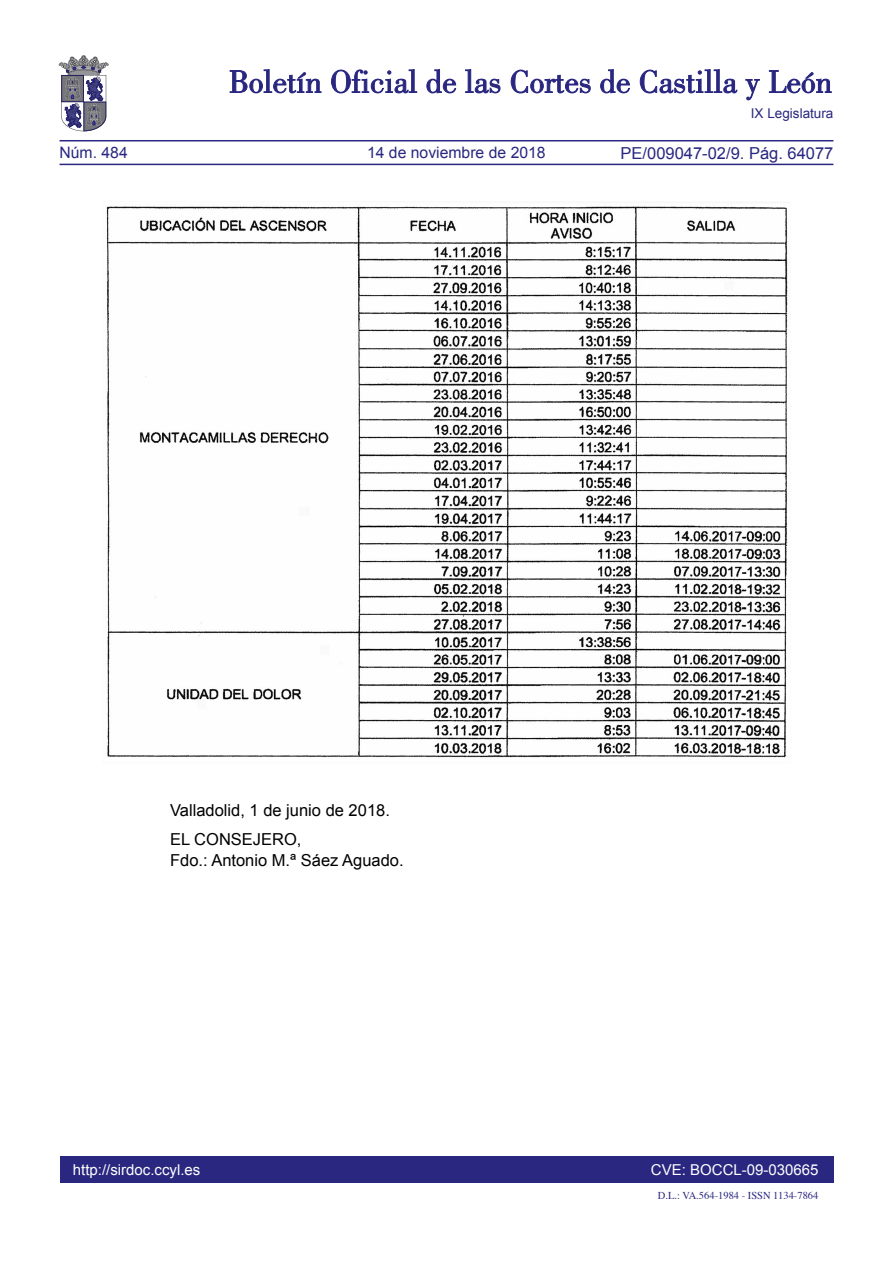
<style>
.page{position:relative;width:893px;height:1263px;background:#fff}
.page>*{position:absolute;margin:0;border:0;box-sizing:border-box;transform-origin:0 0}
.firma{font:16.5px/21px "Arial";color:#000}
.valladolid{font:16.5px "Arial";color:#000}
.t1{font:16.5px "Arial";color:#292780}
.t2{font:15.75px "Arial";color:#292780}
.t3{font:15px "Arial";color:#fff}
.t4{font:13.5px "Arial";color:#292780}
.t5{font:10.5px "Times";color:#292780}
</style>
<div class="page">
<div style="left:60px;top:1157px;width:773px;height:26px;background:#292780"></div>
<hr style="left:60px;top:164px;width:773px;height:1px;background:#292780">
<hr style="left:60px;top:140px;width:773px;height:1px;background:#292780">
<svg style="left:230px;top:69px;width:91px;height:24px"></svg>
<svg style="left:331px;top:69px;width:86px;height:24px"></svg>
<svg style="left:426px;top:69px;width:30px;height:24px"></svg>
<svg style="left:465px;top:69px;width:35px;height:24px"></svg>
<svg style="left:511px;top:70px;width:80px;height:23px"></svg>
<svg style="left:600px;top:69px;width:30px;height:24px"></svg>
<svg style="left:640px;top:69px;width:97px;height:24px"></svg>
<svg style="left:745px;top:79px;width:15px;height:21px"></svg>
<svg style="left:769px;top:70px;width:62px;height:23px"></svg>
<svg style="left:59px;top:55px;width:49px;height:76px"></svg>
<img style="left:106px;top:206px;width:682px;height:552px">
<p class="t2" style="left:60px;top:142px;width:70px">Núm. 484</p>
<p class="t2" style="left:367px;top:142px;width:180px">14 de noviembre de 2018</p>
<p class="t4" style="left:751px;top:105px;width:84px">IX Legislatura</p>
<p class="t1" style="left:621px;top:142px;width:214px">PE/009047-02/9. Pág. 64077</p>
<p class="valladolid" style="left:170px;top:799px;width:221px">Valladolid, 1 de junio de 2018.</p>
<p class="firma" style="left:170px;top:829px;width:235px">EL CONSEJERO,<br>Fdo.: Antonio M.ª Sáez Aguado.</p>
<p class="t3" style="left:73px;top:1159px;width:129px">http://sirdoc.ccyl.es</p>
<p class="t3" style="left:651px;top:1159px;width:169px">CVE: BOCCL-09-030665</p>
<p class="t5" style="left:658px;top:1185px;width:162px">D.L.: VA.564-1984 - ISSN 1134-7864</p>
</div>
